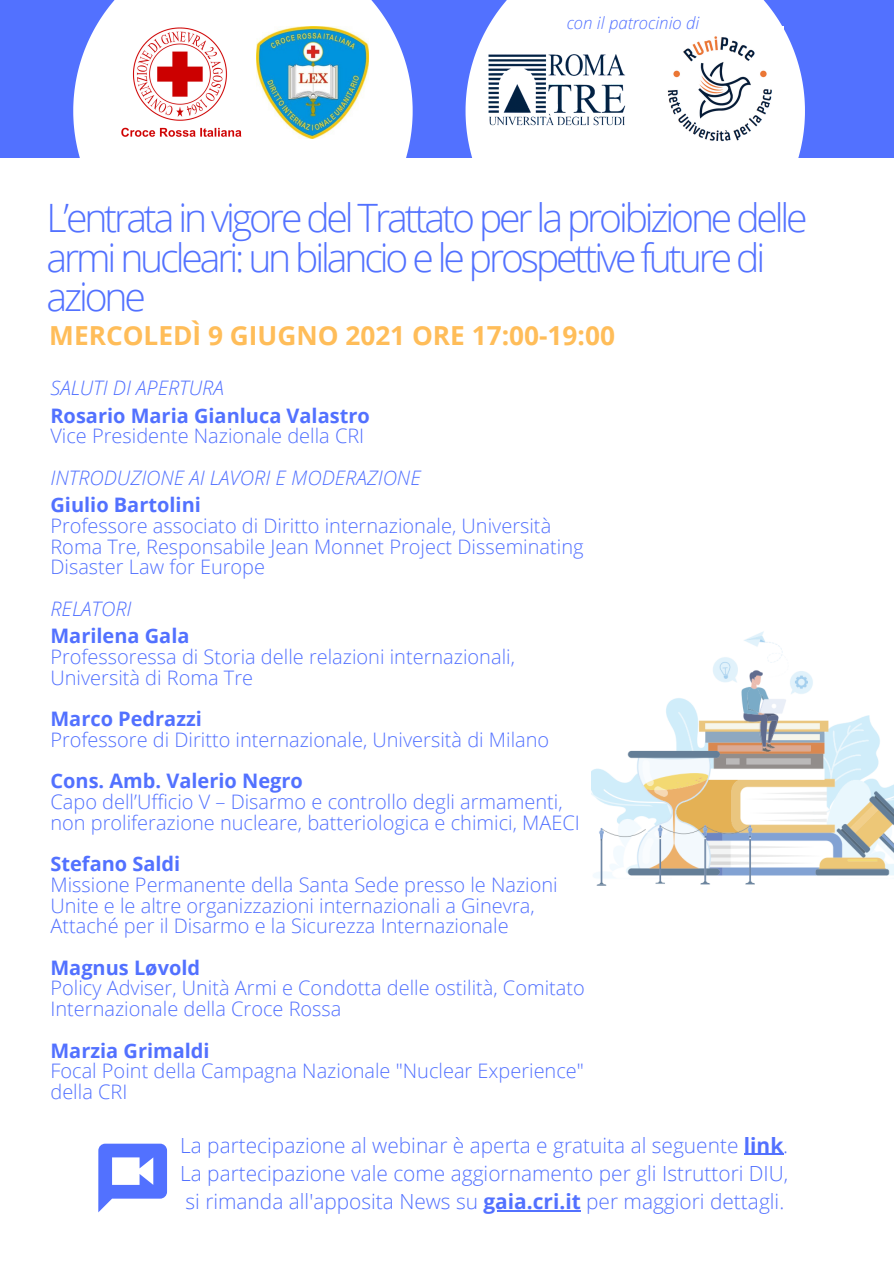
<style>
.page{position:relative;width:894px;height:1264px;background:#fff}
.page>*{position:absolute;margin:0;border:0;box-sizing:border-box;transform-origin:0 0}
.t1{font:300 39.15px/39.5px "Open Sans";letter-spacing:-.08em;color:#5271ff}
.t2{font:700 26.25px "Open Sans";color:#ffbd59}
.t3{font:300 20.85px/28.2px "Open Sans";color:#5271ff;text-align:justify}
.t4{font:300 19.95px/20.7px "Open Sans";color:#5271ff}
.t5{font:700 19.95px "Open Sans";color:#5271ff}
.t6{font:italic 300 19.95px "Open Sans";color:#5271ff}
.t7{font:italic 300 16.8px "Open Sans";color:#5271ff}
.s1{font-weight:700}
</style>
<div class="page">
<div style="left:0;top:0;width:893px;height:158px;background:#5271ff"></div>
<svg style="left:73px;top:0;width:339px;height:158px;background:#e9edfe"></svg>
<img style="left:118px;top:19px;width:126px;height:126px">
<img style="left:256px;top:27px;width:112px;height:112px">
<img style="left:591px;top:631px;width:302px;height:255px">
<svg style="left:465px;top:0;width:339px;height:158px;background:#ebeeff"></svg>
<img style="left:479px;top:53px;width:156px;height:73px">
<img style="left:658px;top:27px;width:125px;height:125px">
<svg style="left:98px;top:1143px;width:69px;height:69px"></svg>
<hr style="left:743px;top:1153px;width:40px;height:1px;background:#5271ff">
<hr style="left:483px;top:1210px;width:97px;height:1px;background:#5271ff">
<p class="t7" style="left:566px;top:11px;width:134px">con il patrocinio di</p>
<p class="t1" style="left:46px;top:197px;width:762px">L’entrata in vigore del Trattato per la proibizione delle armi nucleari: un bilancio e le prospettive future di azione</p>
<p class="t2" style="left:49px;top:316px;width:567px">MERCOLEDÌ 9 GIUGNO 2021 ORE 17:00-19:00</p>
<p class="t6" style="left:50px;top:374px;width:175px">SALUTI DI APERTURA</p>
<p class="t5" style="left:50px;top:401px;width:321px">Rosario Maria Gianluca Valastro</p>
<p class="t4" style="left:50px;top:425px;width:315px">Vice Presidente Nazionale della CRI</p>
<p class="t6" style="left:50px;top:463px;width:371px">INTRODUZIONE AI LAVORI E MODERAZIONE</p>
<p class="t5" style="left:50px;top:491px;width:152px">Giulio Bartolini</p>
<p class="t4" style="left:50px;top:514px;width:534px">Professore associato di Diritto internazionale, Università<br>Roma Tre, Responsabile Jean Monnet Project Disseminating<br>Disaster Law for Europe</p>
<p class="t6" style="left:50px;top:594px;width:82px">RELATORI</p>
<p class="t5" style="left:50px;top:621px;width:140px">Marilena Gala</p>
<p class="t4" style="left:50px;top:645px;width:466px">Professoressa di Storia delle relazioni internazionali,<br>Università di Roma Tre</p>
<p class="t5" style="left:50px;top:704px;width:153px">Marco Pedrazzi</p>
<p class="t4" style="left:50px;top:728px;width:500px">Professore di Diritto internazionale, Università di Milano</p>
<p class="t5" style="left:50px;top:766px;width:254px">Cons. Amb. Valerio Negro</p>
<p class="t4" style="left:50px;top:790px;width:531px">Capo dell’Ufficio V – Disarmo e controllo degli armamenti, non proliferazione nucleare, batteriologica e chimici, MAECI</p>
<p class="t5" style="left:50px;top:849px;width:131px">Stefano Saldi</p>
<p class="t4" style="left:50px;top:873px;width:508px">Missione Permanente della Santa Sede presso le Nazioni<br>Unite e le altre organizzazioni internazionali a Ginevra,<br>Attaché per il Disarmo e la Sicurezza Internazionale</p>
<p class="t5" style="left:50px;top:953px;width:151px">Magnus Løvold</p>
<p class="t4" style="left:50px;top:977px;width:535px">Policy Adviser, Unità Armi e Condotta delle ostilità, Comitato<br>Internazionale della Croce Rossa</p>
<p class="t5" style="left:50px;top:1036px;width:161px">Marzia Grimaldi</p>
<p class="t4" style="left:50px;top:1060px;width:535px">Focal Point della Campagna Nazionale "Nuclear Experience" della CRI</p>
<p class="t3" style="left:180px;top:1130px;width:609px">La partecipazione al webinar è aperta e gratuita al seguente <span class="s1">link</span>.<br>La partecipazione vale come aggiornamento per gli Istruttori DIU, si rimanda all'apposita News su <span class="s1">gaia.cri.it</span> per maggiori dettagli.</p>
</div>
